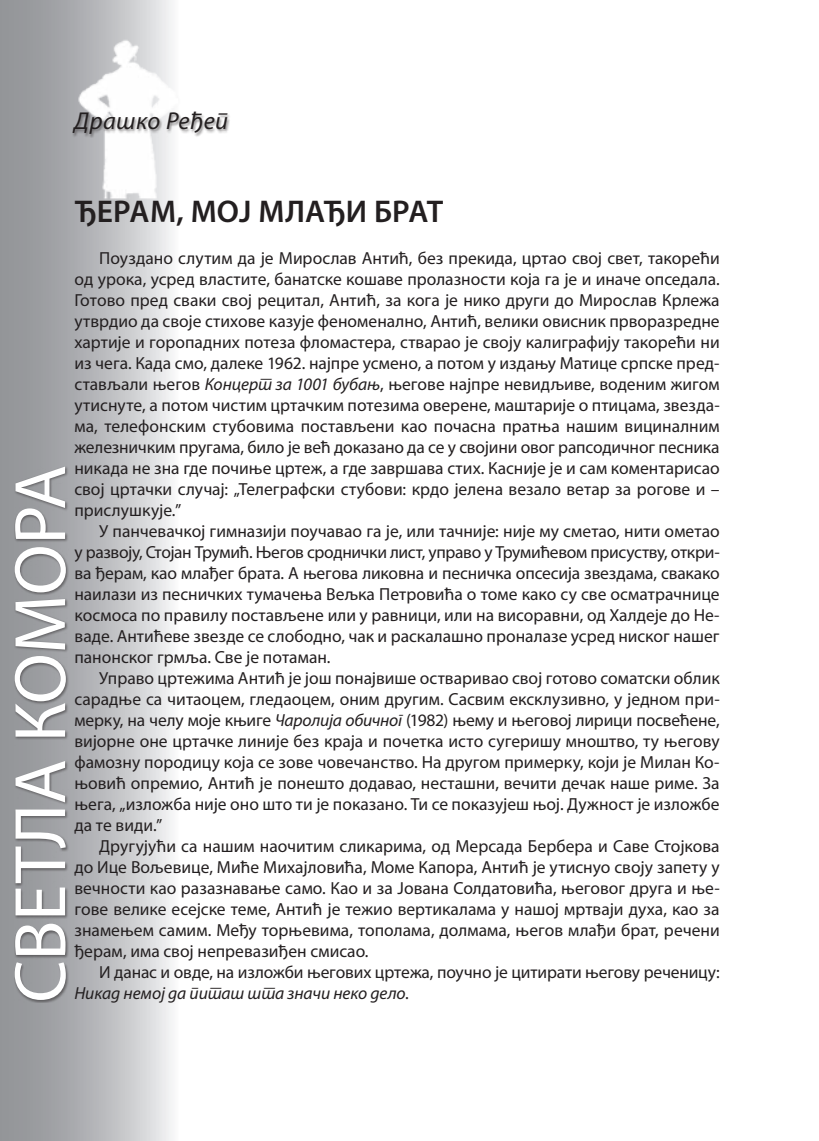
<style>
.page{position:relative;width:819px;height:1141px;background:#fff}
.page>*{position:absolute;margin:0;border:0;box-sizing:border-box;transform-origin:0 0}
.t1{font:73.5px "Myriad Pro";letter-spacing:-.01em;color:#fff}
.NASLOV{font:600 31.5px "Myriad Pro";color:#231f20}
.t2{font:italic 24.5px "Myriad Pro";letter-spacing:.02em;color:#231f20}
.GLAVNI_TXT{font:17.5px/21px "Myriad Pro";color:#231f20;text-align:justify}
.s1{font-style:italic}
</style>
<div class="page">
<div style="left:0;top:0;width:179px;height:1141px;background:linear-gradient(to right,#85878b,#ececee)"></div>
<img style="left:69px;top:30px;width:110px;height:178px">
<div style="left:14px;top:466px;width:55px;height:537px;background:#231f20;opacity:.5"></div>
<div style="left:72px;top:111px;width:159px;height:27px;background:#231f20;opacity:.5"></div>
<p class="t2" style="left:74px;top:106px;width:155px">Драшко Ређеп</p>
<p class="t1" style="left:-5px;top:1003px;width:539px;rotate:-90deg">СВЕТЛА КОМОРА</p>
<p class="NASLOV" style="left:75px;top:191px;width:370px">ЂЕРАМ, МОЈ МЛАЂИ БРАТ</p>
<p class="GLAVNI_TXT" style="left:74px;top:247px;width:646px;text-indent:25px">Поуздано слутим да је Мирослав Антић, без прекида, цртaо свој свет, такорећи од урока, усред властите, банатске кошаве пролазности која га је и иначе опседала.<br>Готово пред сваки свој рецитал, Антић, за кога је нико други до Мирослав Крлежа утврдио да своје стихове казује феноменално, Антић, велики овисник прворазредне хартије и горопадних потеза фломастера, стварао је своју калиграфију такорећи ни из чега. Када смо, далеке 1962. најпре усмено, а потом у издању Матице српске пред&shy;стављали његов <span class="s1">Концерт за 1001 бубањ</span>, његове најпре невидљиве, воденим жигом утиснуте, а потом чистим цртачким потезима оверене, маштарије о птицама, звезда&shy;ма, телефонским стубовима постављени као почасна пратња нашим вициналним железничким пругама, било је већ доказано да се у својини овог рапсодичног песника никада не зна где почиње цртеж, а где завршава стих. Касније је и сам коментарисао свој цртачки случај: „Телеграфски стубови: крдо јелена везало ветар за рогове и – прислушкује.”</p>
<p class="GLAVNI_TXT" style="left:74px;top:520px;width:646px;text-indent:25px">У панчевачкој гимназији поучавао га је, или тачније: није му сметао, нити ометао у развоју, Стојан Трумић. Његов сроднички лист, управо у Трумићевом присуству, откри&shy;ва ђерам, као млађег брата. А његова ликовна и песничка опсесија звездама, свакако наилази из песничких тумачења Вељка Петровића о томе како су све осматрачнице космоса по правилу постављене или у равници, или на висоравни, од Халдеје до Не&shy;ваде. Антићеве звезде се слободно, чак и раскалашно проналазе усред ниског нашег панонског грмља. Све је потаман.</p>
<p class="GLAVNI_TXT" style="left:74px;top:667px;width:646px;text-indent:25px">Управо цртежима Антић је још понајвише остваривао свој готово соматски облик сарадње са читаоцем, гледаоцем, оним другим. Сасвим ексклузивно, у једном при&shy;мерку, на челу моје књиге <span class="s1">Чаролија обичног</span> (1982) њему и његовој лирици посвећене, вијорне оне цртачке линије без краја и почетка исто сугеришу мноштво, ту његову фамозну породицу која се зове човечанство. На другом примерку, који је Милан Ко&shy;њовић опремио, Антић је понешто додавао, несташни, вечити дечак наше риме. За њега, „изложба није оно што ти је показано. Ти се показујеш њој. Дужност је изложбе да те види.”</p>
<p class="GLAVNI_TXT" style="left:74px;top:835px;width:646px;text-indent:25px">Другујући са нашим наочитим сликарима, од Мерсада Бербера и Саве Стојкова до Ице Вољевице, Миће Михајловића, Моме Капора, Антић је утиснуо своју запету у вечности као разазнавање само. Као и за Jована Солдатовића, његовог друга и ње&shy;гове велике есејске теме, Антић је тежио вертикалама у нашој мртваји духа, као за знамењем самим. Међу торњевима, тополама, долмама, његов млађи брат, речени ђерам, има свој непревазиђен смисао.</p>
<p class="GLAVNI_TXT" style="left:74px;top:961px;width:646px;text-indent:25px">И данас и овде, на изложби његових цртежа, поучно је цитирати његову реченицу:<br><span class="s1">Никад немој да питаш шта значи неко дело</span>.</p>
</div>
